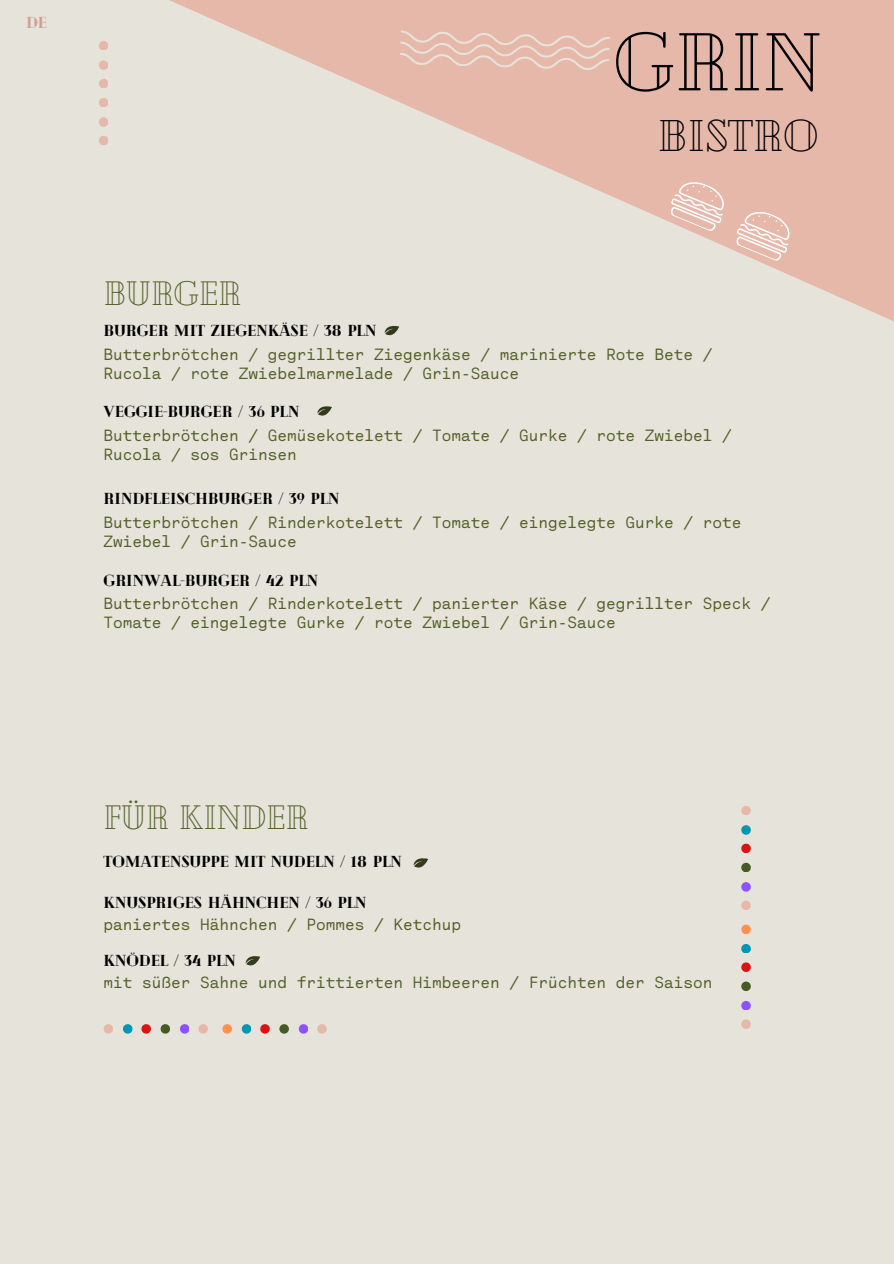
<style>
.page{position:relative;width:894px;height:1264px;background:#fff}
.page>*{position:absolute;margin:0;border:0;box-sizing:border-box;transform-origin:0 0}
.t1{font:81.6px "Cheque";color:#000}
.t2{font:44.25px "Cheque";color:#000}
.t3{font:33.75px "Cheque";color:#516024}
.t4{font:15.9px/19.2px "Monoist";color:#516024}
.t5{font:900 15.9px "Cheque";color:#000}
.t6{font:900 15.9px "Cheque";color:#cf9f91}
</style>
<div class="page">
<div style="left:0;top:0;width:893px;height:1263px;background:#e6e3db"></div>
<svg style="left:101px;top:0;width:792px;height:327px"></svg>
<svg style="left:99px;top:41px;width:9px;height:9px"></svg>
<svg style="left:99px;top:98px;width:9px;height:9px"></svg>
<svg style="left:99px;top:60px;width:9px;height:9px"></svg>
<svg style="left:99px;top:117px;width:9px;height:9px"></svg>
<svg style="left:99px;top:79px;width:9px;height:9px"></svg>
<svg style="left:99px;top:136px;width:9px;height:9px"></svg>
<svg style="left:399px;top:30px;width:211px;height:41px;background:#e6bfb2"></svg>
<svg style="left:104px;top:1024px;width:9px;height:9px"></svg>
<svg style="left:160px;top:1024px;width:9px;height:9px"></svg>
<svg style="left:123px;top:1024px;width:9px;height:9px"></svg>
<svg style="left:180px;top:1024px;width:9px;height:9px"></svg>
<svg style="left:141px;top:1024px;width:9px;height:9px"></svg>
<svg style="left:198px;top:1024px;width:9px;height:9px"></svg>
<svg style="left:222px;top:1024px;width:9px;height:9px"></svg>
<svg style="left:279px;top:1024px;width:9px;height:9px"></svg>
<svg style="left:242px;top:1024px;width:9px;height:9px"></svg>
<svg style="left:299px;top:1024px;width:9px;height:9px"></svg>
<svg style="left:260px;top:1024px;width:9px;height:9px"></svg>
<svg style="left:317px;top:1024px;width:9px;height:9px"></svg>
<svg style="left:741px;top:806px;width:9px;height:8px"></svg>
<svg style="left:741px;top:862px;width:9px;height:9px"></svg>
<svg style="left:741px;top:825px;width:9px;height:9px"></svg>
<svg style="left:741px;top:882px;width:9px;height:9px"></svg>
<svg style="left:741px;top:843px;width:9px;height:9px"></svg>
<svg style="left:741px;top:900px;width:9px;height:9px"></svg>
<svg style="left:741px;top:924px;width:9px;height:9px"></svg>
<svg style="left:741px;top:981px;width:9px;height:9px"></svg>
<svg style="left:741px;top:944px;width:9px;height:9px"></svg>
<svg style="left:741px;top:1001px;width:9px;height:8px"></svg>
<svg style="left:741px;top:962px;width:9px;height:9px"></svg>
<svg style="left:741px;top:1019px;width:9px;height:9px"></svg>
<svg style="left:384px;top:323px;width:15px;height:13px"></svg>
<svg style="left:317px;top:406px;width:15px;height:10px"></svg>
<svg style="left:413px;top:858px;width:15px;height:10px"></svg>
<svg style="left:245px;top:956px;width:15px;height:10px"></svg>
<svg style="left:666px;top:175px;width:131px;height:88px"></svg>
<p class="t6" style="left:26px;top:12px;width:22px">DE</p>
<p class="t3" style="left:104px;top:271px;width:139px">BURGER</p>
<p class="t5" style="left:104px;top:320px;width:274px">BURGER MIT ZIEGENKÄSE / 38 PLN</p>
<p class="t1" style="left:613px;top:9px;width:209px">GRIN</p>
<p class="t2" style="left:657px;top:106px;width:162px">BISTRO</p>
<p class="t4" style="left:104px;top:345px;width:610px">Butterbrötchen / gegrillter Ziegenkäse / marinierte Rote Bete /<br>Rucola / rote Zwiebelmarmelade / Grin-Sauce</p>
<p class="t5" style="left:104px;top:400px;width:197px">VEGGIE-BURGER / 36 PLN</p>
<p class="t4" style="left:104px;top:426px;width:629px">Butterbrötchen / Gemüsekotelett / Tomate / Gurke / rote Zwiebel /</p>
<p class="t4" style="left:104px;top:445px;width:195px">Rucola / sos Grinsen</p>
<p class="t5" style="left:104px;top:488px;width:237px">RINDFLEISCHBURGER / 39 PLN</p>
<p class="t4" style="left:104px;top:513px;width:639px">Butterbrötchen / Rinderkotelett / Tomate / eingelegte Gurke / rote<br>Zwiebel / Grin-Sauce</p>
<p class="t5" style="left:104px;top:569px;width:216px">GRINWAL-BURGER / 42 PLN</p>
<p class="t4" style="left:104px;top:594px;width:668px">Butterbrötchen / Rinderkotelett / panierter Käse / gegrillter Speck /<br>Tomate / eingelegte Gurke / rote Zwiebel / Grin-Sauce</p>
<p class="t3" style="left:104px;top:795px;width:206px">FÜR KINDER</p>
<p class="t5" style="left:104px;top:851px;width:299px">TOMATENSUPPE MIT NUDELN / 18 PLN</p>
<h3 class="t5" style="left:104px;top:892px;width:264px">KNUSPRIGES HÄHNCHEN / 36 PLN</h3>
<p class="t4" style="left:104px;top:915px;width:359px">paniertes Hähnchen / Pommes / Ketchup</p>
<p class="t5" style="left:104px;top:950px;width:134px">KNÖDEL / 34 PLN</p>
<p class="t4" style="left:104px;top:973px;width:610px">mit süßer Sahne und frittierten Himbeeren / Früchten der Saison</p>
</div>
